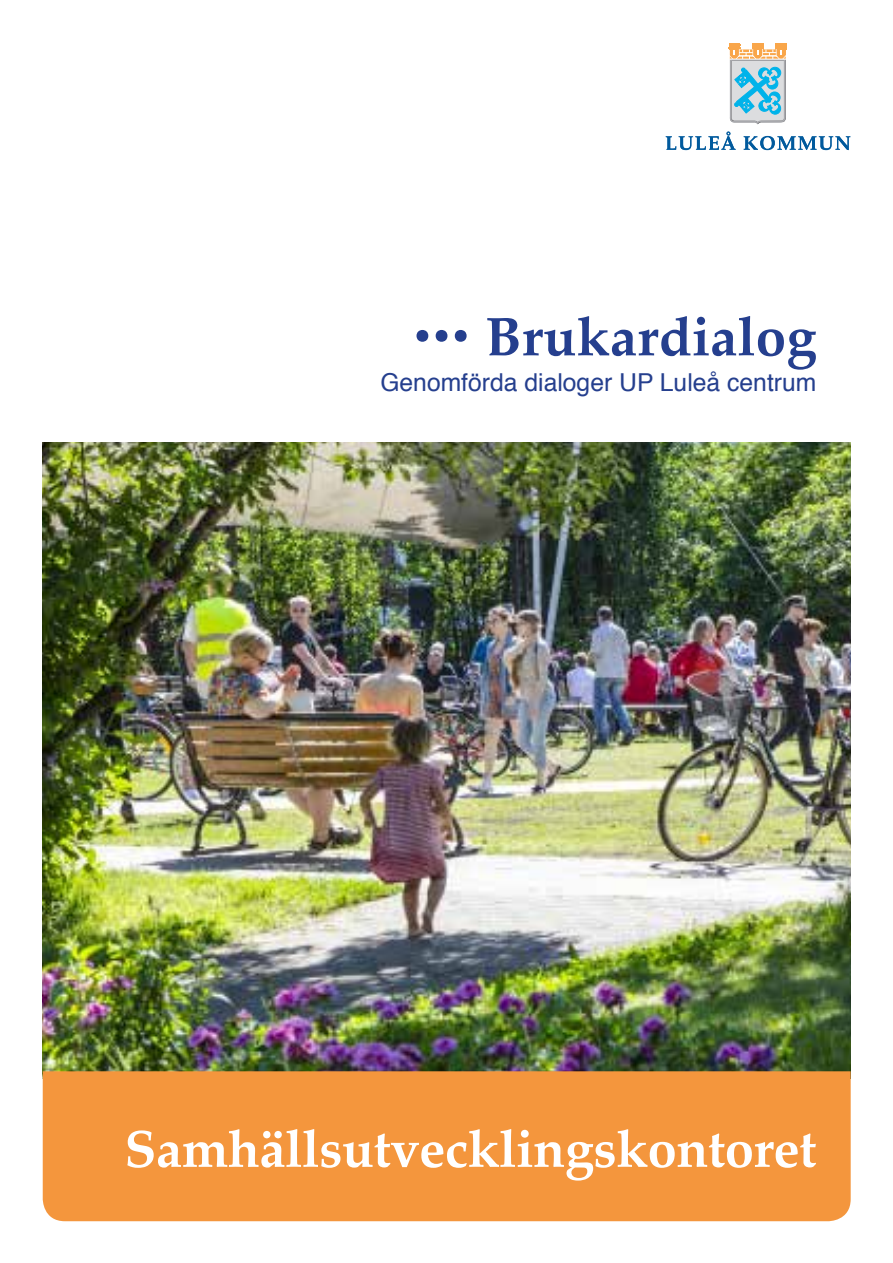
<style>
.page{position:relative;width:893px;height:1263px;background:#fff}
.page>*{position:absolute;margin:0;border:0;box-sizing:border-box;transform-origin:0 0}
.t1{font:700 54.75px "Palatino";color:#253f8e}
.t2{font:700 52.5px "Palatino";letter-spacing:-.01em;color:#fff}
.t3{font:24.75px "Helvetica";color:#253f8e}
.s1{font-family:"Helvetica";font-weight:400}
</style>
<div class="page">
<img style="left:43px;top:442px;width:808px;height:629px">
<div style="left:43px;top:1071px;width:808px;height:150px;background:#f4963d"></div>
<svg style="left:666px;top:131px;width:70px;height:19px"></svg>
<svg style="left:744px;top:136px;width:106px;height:14px"></svg>
<svg style="left:729px;top:44px;width:58px;height:81px;background:#aacace"></svg>
<hr style="left:730px;top:59px;width:56px;height:1px;background:#fff">
<h1 class="t1" style="left:413px;top:290px;width:405px"><span class="s1">•••</span> Brukardialog</h1>
<p class="t3" style="left:380px;top:364px;width:438px">Genomförda dialoger UP Luleå centrum</p>
<h2 class="t2" style="left:124px;top:1104px;width:694px">Samhällsutvecklingskontoret</h2>
</div>
